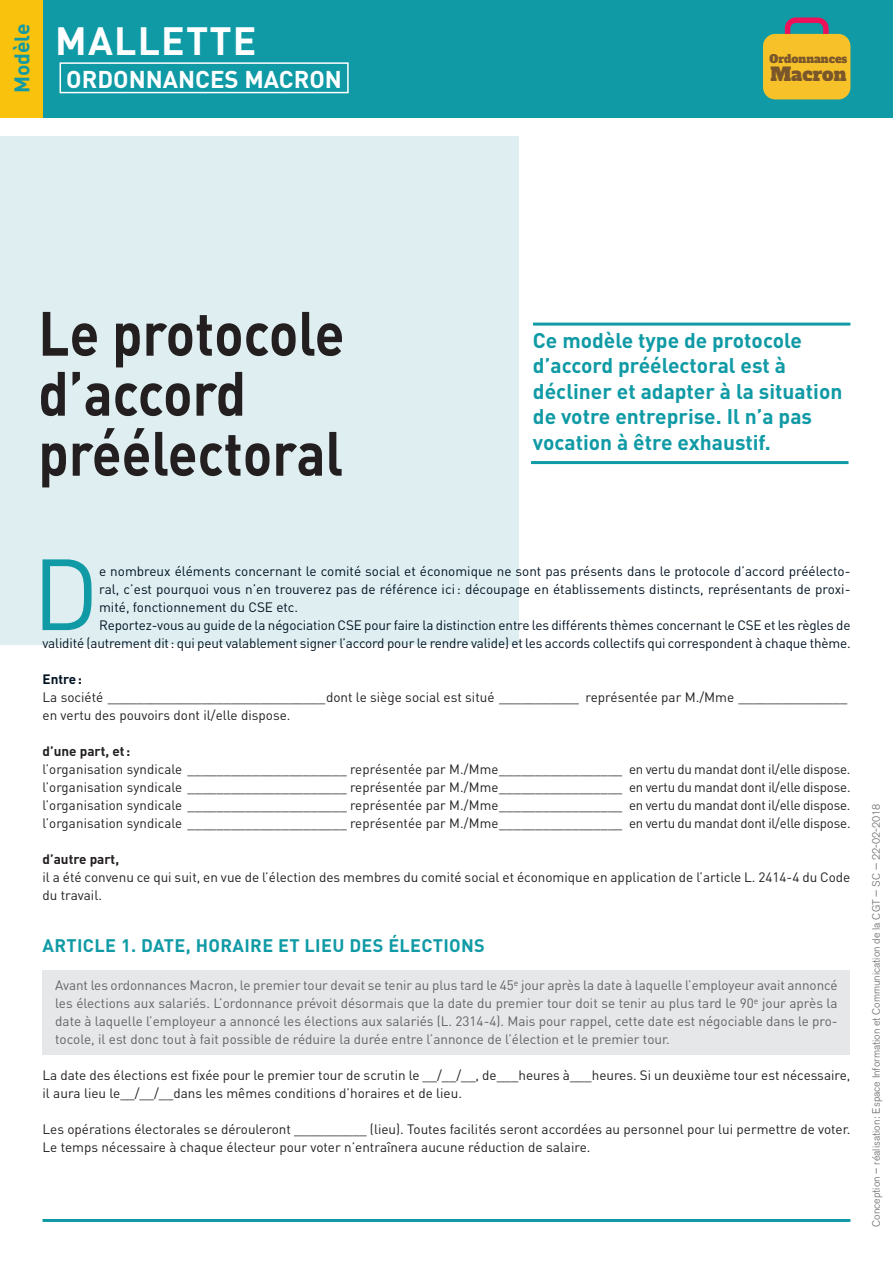
<style>
.page{position:relative;width:893px;height:1263px;background:#fff}
.page>*{position:absolute;margin:0;border:0;box-sizing:border-box;transform-origin:0 0}
.t1{font:99.3px "DIN";color:#0f9aa5}
.t2{font:700 61.5px/60px "DIN";color:#231f20;scale:.88 1}
.t3{font:700 39px "DIN";letter-spacing:.03em;color:#fff}
.t4{font:700 24px "DIN";color:#fff}
.t5{font:700 21px/25.5px "DIN";color:#0f9aa5}
.t6{font:18.15px "Alfa Slab One";color:#45282d}
.t7{font:700 18px "DIN";letter-spacing:.02em;color:#0f9aa5}
.t8{font:13.5px/18px "DIN";color:#231f20}
.t9{font:13.5px "DIN";letter-spacing:-.01em;color:#001322}
.t10{font:13.5px/18px "DIN";color:#636366;text-align:justify}
.t11{font:700 13.5px "DIN";color:#231f20}
.t12{font:700 13.5px "DIN";color:#001322}
.t13{font:11.1px "Alfa Slab One";color:#45282d}
.t14{font:300 10.5px "Akzidenz Grotesk BE";color:#636366}
</style>
<div class="page">
<div style="left:0;top:136px;width:519px;height:508px;background:#dfeef0"></div>
<div style="left:43px;top:971px;width:807px;height:84px;background:#e6e7e9"></div>
<hr style="left:531px;top:461px;width:317px;height:3px;background:#0f9aa5">
<hr style="left:533px;top:323px;width:317px;height:3px;background:#0f9aa5">
<div style="left:43px;top:0;width:850px;height:117px;background:#0f9aa5"></div>
<div style="left:763px;top:34px;width:87px;height:65px;background:#f7c229;border-radius:12px"></div>
<svg style="left:785px;top:18px;width:44px;height:16px"></svg>
<div style="left:0;top:0;width:43px;height:117px;background:#f9c20d"></div>
<div style="left:60px;top:62px;width:289px;height:31px;border:2px solid #fff"></div>
<hr style="left:43px;top:1219px;width:807px;height:3px;background:#0f9aa5">
<h3 class="t5" style="left:8px;top:93px;width:71px;rotate:-90deg">Modèle</h3>
<h3 class="t3" style="left:55px;top:15px;width:203px">MALLETTE</h3>
<h3 class="t4" style="left:66px;top:63px;width:277px">ORDONNANCES MACRON</h3>
<p class="t13" style="left:769px;top:52px;width:79px">Ordonnances</p>
<h3 class="t6" style="left:770px;top:62px;width:77px">Macron</h3>
<h2 class="t2" style="left:38px;top:301px;width:349px">Le protocole d’accord préélectoral</h2>
<h3 class="t5" style="left:533px;top:327px;width:311px">Ce modèle type de protocole d’accord préélectoral est à décliner et adapter à la situation de votre entreprise. Il n’a pas vocation à être exhaustif.</h3>
<h1 class="t1" style="left:32px;top:532px;width:68px">D</h1>
<p class="t9" style="left:99px;top:563px;width:753px">e nombreux éléments concernant le comité social et économique ne sont pas présents dans le protocole d’accord préélecto-</p>
<p class="t9" style="left:99px;top:581px;width:753px">ral, c’est pourquoi vous n’en trouverez pas de référence ici: découpage en établissements distincts, représentants de proxi-</p>
<p class="t9" style="left:99px;top:599px;width:201px">mité, fonctionnement du CSE etc.</p>
<p class="t9" style="left:99px;top:617px;width:753px">Reportez-vous au guide de la négociation CSE pour faire la distinction entre les différents thèmes concernant le CSE et les règles de</p>
<p class="t9" style="left:43px;top:635px;width:810px">validité (autrement dit: qui peut valablement signer l’accord pour le rendre valide) et les accords collectifs qui correspondent à chaque thème.</p>
<p class="t12" style="left:43px;top:670px;width:41px">Entre:</p>
<p class="t8" style="left:43px;top:688px;width:806px">La société ______________________________dont le siège social est situé ___________ représentée par M./Mme _______________ en vertu des pouvoirs dont il/elle dispose.</p>
<p class="t11" style="left:43px;top:742px;width:89px">d’une part, et:</p>
<p class="t8" style="left:43px;top:760px;width:810px;text-align:justify">l’organisation syndicale ______________________ représentée par M./Mme_________________ en vertu du mandat dont il/elle dispose. l’organisation syndicale ______________________ représentée par M./Mme_________________ en vertu du mandat dont il/elle dispose. l’organisation syndicale ______________________ représentée par M./Mme_________________ en vertu du mandat dont il/elle dispose. l’organisation syndicale ______________________ représentée par M./Mme_________________ en vertu du mandat dont il/elle dispose.</p>
<p class="t11" style="left:43px;top:850px;width:78px">d’autre part,</p>
<p class="t8" style="left:43px;top:868px;width:809px">il a été convenu ce qui suit, en vue de l’élection des membres du comité social et économique en application de l’article L. 2414-4 du Code du travail.</p>
<h3 class="t7" style="left:43px;top:934px;width:444px">ARTICLE 1. DATE, HORAIRE ET LIEU DES ÉLECTIONS</h3>
<p class="t10" style="left:55px;top:976px;width:784px">Avant les ordonnances Macron, le premier tour devait se tenir au plus tard le 45<sup>e</sup> jour après la date à laquelle l’employeur avait annoncé les élections aux salariés. L’ordonnance prévoit désormais que la date du premier tour doit se tenir au plus tard le 90<sup>e</sup> jour après la date à laquelle l’employeur a annoncé les élections aux salariés (L. 2314-4). Mais pour rappel, cette date est négociable dans le pro&shy;tocole, il est donc tout à fait possible de réduire la durée entre l’annonce de l’élection et le premier tour.</p>
<p class="t8" style="left:43px;top:1066px;width:809px">La date des élections est fixée pour le premier tour de scrutin le __/__/__, de___heures à___heures. Si un deuxième tour est nécessaire, il aura lieu le__/__/__dans les mêmes conditions d’horaires et de lieu.</p>
<p class="t8" style="left:43px;top:1120px;width:809px">Les opérations électorales se dérouleront __________ (lieu). Toutes facilités seront accordées au personnel pour lui permettre de voter.<br>Le temps nécessaire à chaque électeur pour voter n’entraînera aucune réduction de salaire.</p>
<p class="t14" style="left:870px;top:1226px;width:424px;rotate:-90deg">Conception – réalisation: Espace Information et Communication de la CGT — SC — 22-02-2018</p>
</div>
